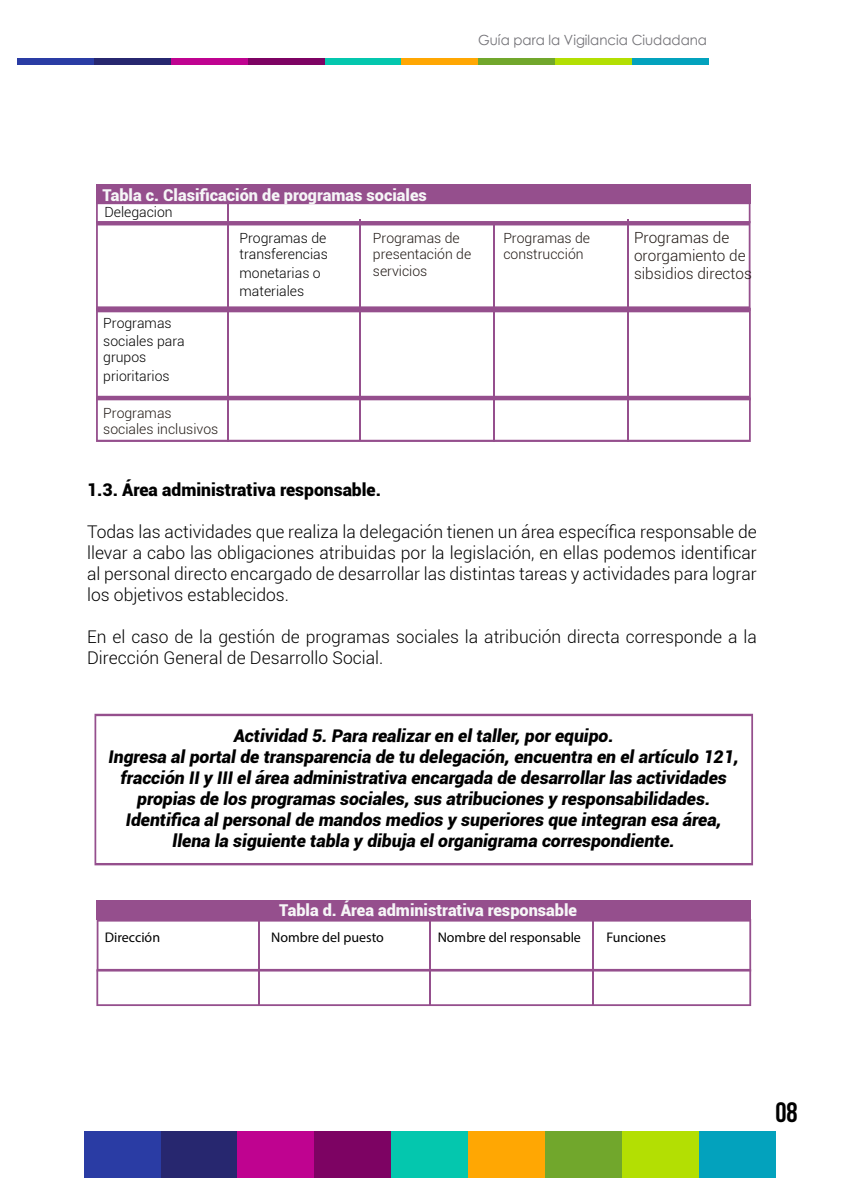
<style>
.page{position:relative;width:844px;height:1191px;background:#fff}
.page>*{position:absolute;margin:0;border:0;box-sizing:border-box;transform-origin:0 0}
.t1{font:28px "Bebas Neue";color:#000}
.t2{font:italic 900 17.5px/21px "Roboto";color:#000;text-align:center}
.t3{font:300 17.5px/21px "Roboto";color:#000;text-align:justify}
.t4{font:900 17.5px "Roboto";color:#000}
.t5{font:900 16.28px "Roboto";color:#f6f6f7}
.t6{font:300 15.4px/18.4px "Roboto";color:#211915}
.t7{font:300 14px/18.2px "Roboto";color:#000}
.t8{font:300 14px/16.8px "Roboto";color:#211915}
.t9{font:14px "Myriad Pro";color:#000}
.t10{font:14px "Century Gothic";color:#727176;scale:.95 1}
</style>
<div class="page">
<div style="left:84px;top:1131px;width:77px;height:46px;background:#2a3ca4"></div>
<div style="left:161px;top:1131px;width:76px;height:46px;background:#27276f"></div>
<div style="left:237px;top:1131px;width:77px;height:46px;background:#bf0390"></div>
<div style="left:314px;top:1131px;width:77px;height:46px;background:#7d0363"></div>
<div style="left:391px;top:1131px;width:77px;height:46px;background:#04c7ae"></div>
<div style="left:698px;top:1131px;width:77px;height:46px;background:#03a2bd"></div>
<div style="left:621px;top:1131px;width:77px;height:46px;background:#b3df03"></div>
<div style="left:544px;top:1131px;width:77px;height:46px;background:#71a72c"></div>
<div style="left:468px;top:1131px;width:76px;height:46px;background:#ffa703"></div>
<div style="left:17px;top:58px;width:77px;height:7px;background:#2a3ca4"></div>
<div style="left:94px;top:58px;width:77px;height:7px;background:#27276f"></div>
<div style="left:171px;top:58px;width:77px;height:7px;background:#bf0390"></div>
<div style="left:248px;top:58px;width:76px;height:7px;background:#7d0363"></div>
<div style="left:324px;top:58px;width:77px;height:7px;background:#04c7ae"></div>
<div style="left:631px;top:58px;width:77px;height:7px;background:#03a2bd"></div>
<div style="left:555px;top:58px;width:76px;height:7px;background:#b3df03"></div>
<div style="left:478px;top:58px;width:77px;height:7px;background:#71a72c"></div>
<div style="left:401px;top:58px;width:77px;height:7px;background:#ffa703"></div>
<svg style="left:94px;top:713px;width:658px;height:152px"></svg>
<div style="left:97px;top:900px;width:654px;height:19px;background:#954f8d"></div>
<svg style="left:96px;top:919px;width:655px;height:87px"></svg>
<hr style="left:258px;top:908px;width:2px;height:97px;background:#954f8d">
<hr style="left:428px;top:919px;width:2px;height:86px;background:#954f8d">
<hr style="left:592px;top:919px;width:1px;height:86px;background:#954f8d">
<svg style="left:96px;top:204px;width:654px;height:17px"></svg>
<div style="left:96px;top:185px;width:654px;height:19px;background:#954f8d"></div>
<svg style="left:96px;top:221px;width:654px;height:87px"></svg>
<svg style="left:96px;top:308px;width:654px;height:89px"></svg>
<svg style="left:96px;top:397px;width:654px;height:45px"></svg>
<hr style="left:227px;top:204px;width:2px;height:238px;background:#954f8d">
<hr style="left:359px;top:219px;width:2px;height:221px;background:#954f8d">
<hr style="left:492px;top:222px;width:2px;height:220px;background:#954f8d">
<hr style="left:627px;top:219px;width:1px;height:223px;background:#954f8d">
<p class="t10" style="left:478px;top:31px;width:242px">Guía para la Vigilancia Ciudadana</p>
<p class="t5" style="left:102px;top:184px;width:326px">Tabla c. Clasificación de programas sociales</p>
<p class="t7" style="left:104px;top:202px;width:70px">Delegacion</p>
<p class="t7" style="left:239px;top:229px;width:90px;line-height:16.8px">Programas de transferencias</p>
<p class="t7" style="left:239px;top:263px;width:83px">monetarias o materiales</p>
<p class="t7" style="left:103px;top:313px;width:83px">Programas sociales para</p>
<p class="t7" style="left:103px;top:348px;width:68px">grupos prioritarios</p>
<p class="t8" style="left:103px;top:404px;width:116px">Programas sociales inclusivos</p>
<p class="t8" style="left:373px;top:229px;width:100px">Programas de presentación de servicios</p>
<p class="t8" style="left:503px;top:229px;width:88px">Programas de construcción</p>
<p class="t6" style="left:633px;top:227px;width:119px">Programas de ororgamiento de sibsidios directos</p>
<p class="t4" style="left:87px;top:477px;width:295px">1.3. Área administrativa responsable.</p>
<p class="t3" style="left:87px;top:520px;width:671px">Todas las actividades que realiza la delegación tienen un área específica responsable de llevar a cabo las obligaciones atribuidas por la legislación, en ellas podemos identificar al personal directo encargado de desarrollar las distintas tareas y actividades para lograr los objetivos establecidos.</p>
<p class="t3" style="left:87px;top:625px;width:671px">En el caso de la gestión de programas sociales la atribución directa corresponde a la<br>Dirección General de Desarrollo Social.</p>
<p class="t2" style="left:109px;top:724px;width:631px">Actividad 5. Para realizar en el taller, por equipo.<br>Ingresa al portal de transparencia de tu delegación, encuentra en el artículo 121, fracción II y III el área administrativa encargada de desarrollar las actividades propias de los programas sociales, sus atribuciones y responsabilidades.<br>Identifica al personal de mandos medios y superiores que integran esa área, llena la siguiente tabla y dibuja el organigrama correspondiente.</p>
<p class="t5" style="left:279px;top:898px;width:299px">Tabla d. Área administrativa responsable</p>
<p class="t9" style="left:105px;top:928px;width:57px">Dirección</p>
<p class="t9" style="left:271px;top:928px;width:114px">Nombre del puesto</p>
<p class="t9" style="left:437px;top:928px;width:145px">Nombre del responsable</p>
<p class="t9" style="left:606px;top:928px;width:61px">Funciones</p>
<h1 class="t1" style="left:775px;top:1097px;width:24px">08</h1>
</div>
